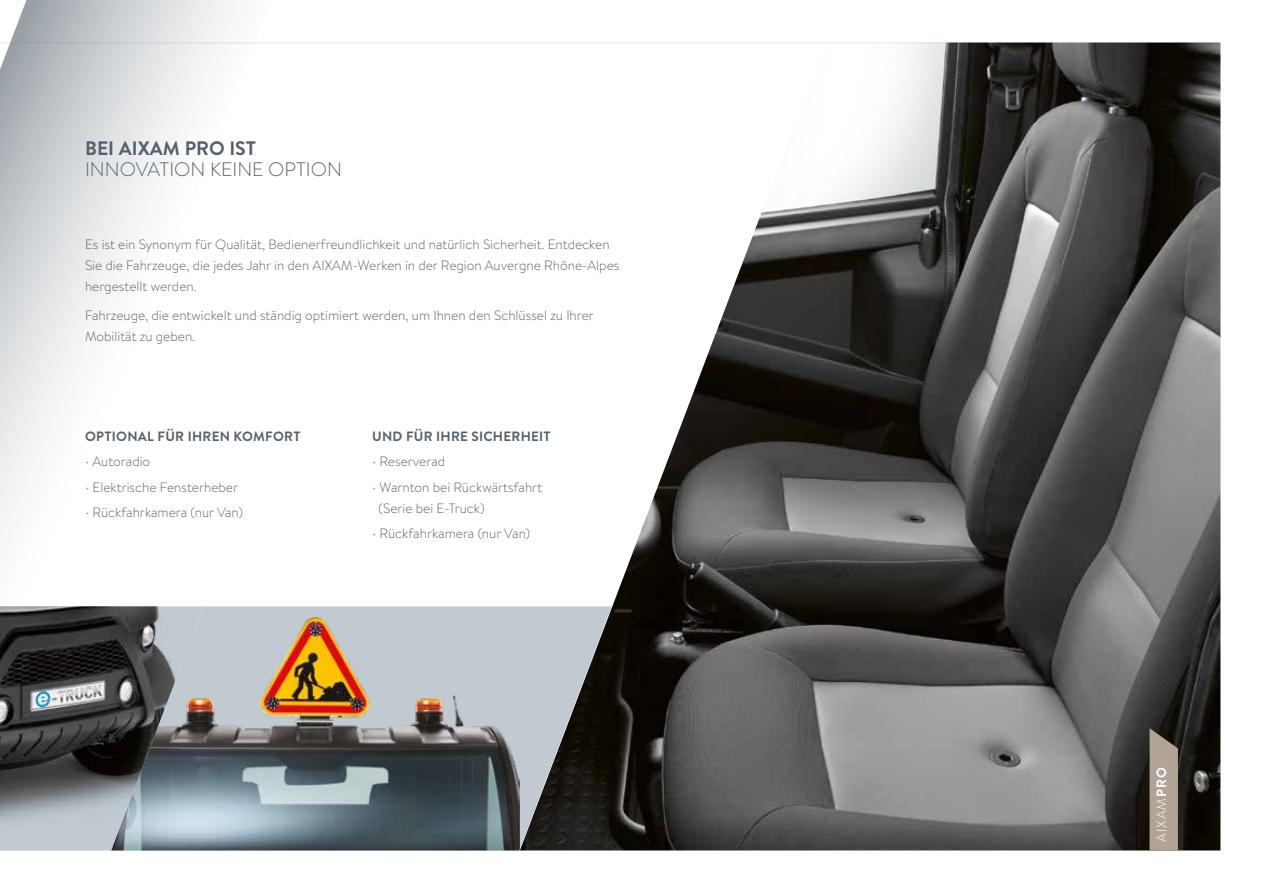
<style>
.page{position:relative;width:1263px;height:893px;background:#fff}
.page>*{position:absolute;margin:0;border:0;box-sizing:border-box;transform-origin:0 0}
.t1{font:300 19.5px "Brandon Text";color:#54616c}
.t2{font:700 19.5px "Brandon Text";color:#54616c}
.t3{font:300 13.5px/21px "Brandon Text";color:#54616c}
.t4{font:700 13.5px "Brandon Text";letter-spacing:.02em;color:#54616c}
.t5{font:300 13.5px "Brandon Text";letter-spacing:.07em;color:#fff}
.s1{color:#b1a395}
.s2{font-weight:700}
</style>
<div class="page">
<img style="left:612px;top:43px;width:608px;height:807px">
<svg style="left:520px;top:606px;width:92px;height:244px;background:#6c6f70"></svg>
<img style="left:278px;top:606px;width:242px;height:244px">
<svg style="left:1149px;top:728px;width:29px;height:122px;background:#a19486"></svg>
<svg style="left:0;top:0;width:278px;height:851px"></svg>
<h1 class="t2" style="left:85px;top:135px;width:173px">BEI AIXAM PRO IST</h1>
<h1 class="t1" style="left:85px;top:156px;width:258px">INNOVATION KEINE OPTION</h1>
<p class="t3" style="left:85px;top:233px;width:536px">Es ist ein Synonym für Qualität, Bedienerfreundlichkeit und natürlich Sicherheit. Entdecken<br>Sie die Fahrzeuge, die jedes Jahr in den AIXAM-Werken in der Region Auvergne Rhône-Alpes hergestellt werden.</p>
<p class="t3" style="left:85px;top:305px;width:510px">Fahrzeuge, die entwickelt und ständig optimiert werden, um Ihnen den Schlüssel zu Ihrer<br>Mobilität zu geben.</p>
<p class="t4" style="left:85px;top:427px;width:217px">OPTIONAL FÜR IHREN KOMFORT</p>
<p class="t3" style="left:85px;top:451px;width:67px"><span class="s1">•</span> Autoradio</p>
<p class="t3" style="left:85px;top:476px;width:155px"><span class="s1">•</span> Elektrische Fensterheber</p>
<p class="t3" style="left:85px;top:501px;width:160px"><span class="s1">•</span> Rückfahrkamera (nur Van)</p>
<p class="t4" style="left:372px;top:427px;width:180px">UND FÜR IHRE SICHERHEIT</p>
<p class="t3" style="left:372px;top:451px;width:75px"><span class="s1">•</span> Reserverad</p>
<p class="t3" style="left:379px;top:476px;width:165px;text-indent:-6px"><span class="s1">•</span> Warnton bei Rückwärtsfahrt (Serie bei E-Truck)</p>
<p class="t3" style="left:372px;top:522px;width:160px"><span class="s1">•</span> Rückfahrkamera (nur Van)</p>
<p class="t5" style="left:1152px;top:842px;width:76px;rotate:-90deg">AIXAM<span class="s2">PRO</span></p>
</div>
